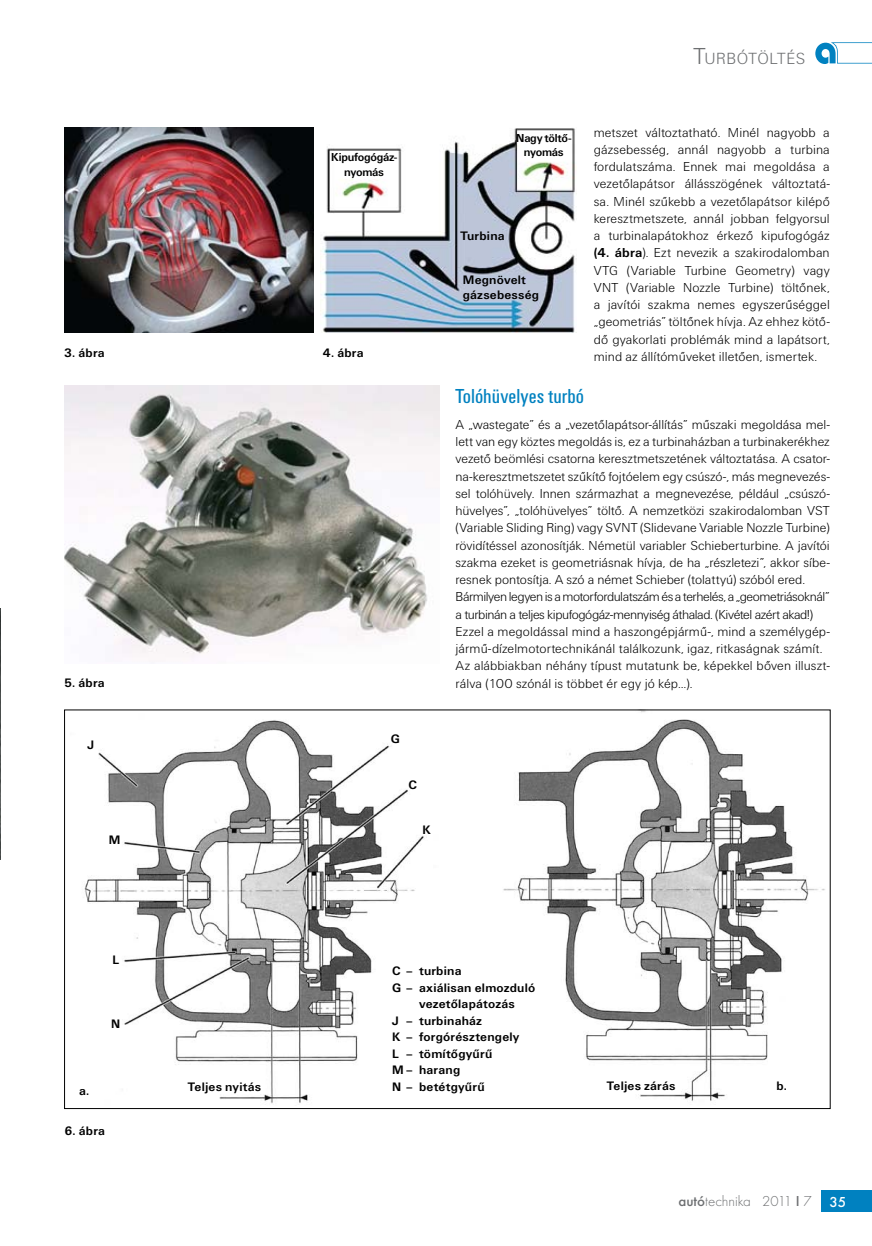
<style>
.page{position:relative;width:872px;height:1246px;background:#fff}
.page>*{position:absolute;margin:0;border:0;box-sizing:border-box;transform-origin:0 0}
.t1{font:21px "U001 Con";color:#0081c0}
.t2{font:16.8px "U001 Lig";letter-spacing:.03em;color:#6d6f71}
.t3{font:300 15px "Futura TOT";color:#6d6f71}
.t4{font:13.5px/17.2px "U001 Lig";color:#000;text-align:justify}
.t5{font:700 12.75px/15.3px "U001";letter-spacing:.015em;color:#000}
.t6{font:700 12px/14.4px "U001";letter-spacing:-.025em;color:#000;text-align:center}
.s1{font-size:24px}
.s2{font-family:"U001";font-weight:700}
.s3{font-weight:500}
.s4{font-weight:500;color:#fff}
</style>
<div class="page">
<div style="left:821px;top:1191px;width:51px;height:21px;background:#0081c0"></div>
<svg style="left:815px;top:42px;width:57px;height:22px"></svg>
<img style="left:64px;top:385px;width:375px;height:273px">
<img style="left:0;top:609px;width:1px;height:250px">
<img style="left:84px;top:711px;width:741px;height:393px">
<img style="left:320px;top:128px;width:257px;height:205px">
<img style="left:64px;top:128px;width:249px;height:205px">
<p class="t2" style="left:693px;top:49px;width:113px"><span class="s1">T</span>URBÓTÖLTÉS</p>
<p class="t6" style="left:331px;top:150px;width:67px">Kipufogógáz&shy;nyomás</p>
<p class="t5" style="left:64px;top:345px;width:42px">3. ábra</p>
<p class="t5" style="left:323px;top:346px;width:42px">4. ábra</p>
<p class="t5" style="left:64px;top:675px;width:42px">5. ábra</p>
<p class="t5" style="left:88px;top:737px;width:8px">J</p>
<p class="t5" style="left:109px;top:832px;width:13px">M</p>
<p class="t5" style="left:391px;top:732px;width:11px">G</p>
<p class="t5" style="left:408px;top:777px;width:10px">C</p>
<p class="t5" style="left:422px;top:822px;width:10px">K</p>
<p class="t6" style="left:516px;top:130px;width:56px">Nagy töltő&shy;nyomás</p>
<p class="t5" style="left:460px;top:228px;width:46px">Turbina</p>
<p class="t5" style="left:463px;top:272px;width:78px">Megnövelt gázsebesség</p>
<p class="t4" style="left:594px;top:124px;width:238px">metszet változtatható. Minél nagyobb a gázsebesség, annál nagyobb a turbina fordulatszáma. Ennek mai megoldása a vezetőlapátsor állásszögének változtatá&shy;sa. Minél szűkebb a vezetőlapátsor kilépő keresztmetszete, annál jobban felgyorsul a turbinalapátokhoz érkező kipufogógáz <span class="s2">(4. ábra</span>). Ezt nevezik a szakirodalomban VTG (Variable Turbine Geometry) vagy VNT (Variable Nozzle Turbine) töltőnek, a javítói szakma nemes egyszerűséggel „geometriás” töltőnek hívja. Az ehhez kötő&shy;dő gyakorlati problémák mind a lapátsort, mind az állítóműveket illetően, ismertek.</p>
<p class="t1" style="left:455px;top:384px;width:130px">Tolóhüvelyes turbó</p>
<p class="t4" style="left:455px;top:416px;width:376px;text-align:left">A „wastegate” és a „vezetőlapátsor-állítás” műszaki megoldása mel&shy;lett van egy köztes megoldás is, ez a turbinaházban a turbinakerékhez vezető beömlési csatorna keresztmetszetének változtatása. A csator&shy;na-keresztmetszetet szűkítő fojtóelem egy csúszó-, más megnevezés&shy;sel tolóhüvely. Innen származhat a megnevezése, például „csúszó&shy;hüvelyes”, „tolóhüvelyes” töltő. A nemzetközi szakirodalomban VST (Variable Sliding Ring) vagy SVNT (Slidevane Variable Nozzle Turbine) rövidítéssel azonosítják. Németül variabler Schieberturbine. A javítói szakma ezeket is geometriásnak hívja, de ha „részletezi”, akkor síbe&shy;resnek pontosítja. A szó a német Schieber (tolattyú) szóból ered.<br>Bármilyen legyen is a motorfordulatszám és a terhelés, a „geometriásoknál” a turbinán a teljes kipufogógáz-mennyiség áthalad. (Kivétel azért akad!)<br>Ezzel a megoldással mind a haszongépjármű-, mind a személygép&shy;jármű-dízelmotortechnikánál találkozunk, igaz, ritkaságnak számít.<br>Az alábbiakban néhány típust mutatunk be, képekkel bőven illuszt&shy;rálva (100 szónál is többet ér egy jó kép…).</p>
<p class="t5" style="left:113px;top:952px;width:8px">L</p>
<p class="t5" style="left:392px;top:963px;width:71px">C – turbina</p>
<p class="t5" style="left:392px;top:980px;width:145px">G – axiálisan elmozduló</p>
<p class="t5" style="left:419px;top:996px;width:97px">vezetőlapátozás</p>
<p class="t5" style="left:392px;top:1013px;width:91px">J – turbinaház</p>
<p class="t5" style="left:392px;top:1029px;width:129px">K – forgórésztengely</p>
<p class="t5" style="left:392px;top:1046px;width:102px">L – tömítőgyűrű</p>
<p class="t5" style="left:392px;top:1062px;width:70px">M – harang</p>
<p class="t5" style="left:392px;top:1079px;width:94px">N – betétgyűrű</p>
<p class="t5" style="left:111px;top:1016px;width:11px">N</p>
<p class="t5" style="left:79px;top:1083px;width:12px">a.</p>
<p class="t5" style="left:188px;top:1079px;width:75px">Teljes nyitás</p>
<p class="t5" style="left:607px;top:1078px;width:70px">Teljes zárás</p>
<p class="t5" style="left:776px;top:1079px;width:12px">b.</p>
<p class="t5" style="left:65px;top:1124px;width:42px">6. ábra</p>
<p class="t3" style="left:678px;top:1193px;width:170px"><span class="s3">autó</span>technika 2011 <span class="s3">I</span> 7 <span class="s4">35</span></p>
</div>
